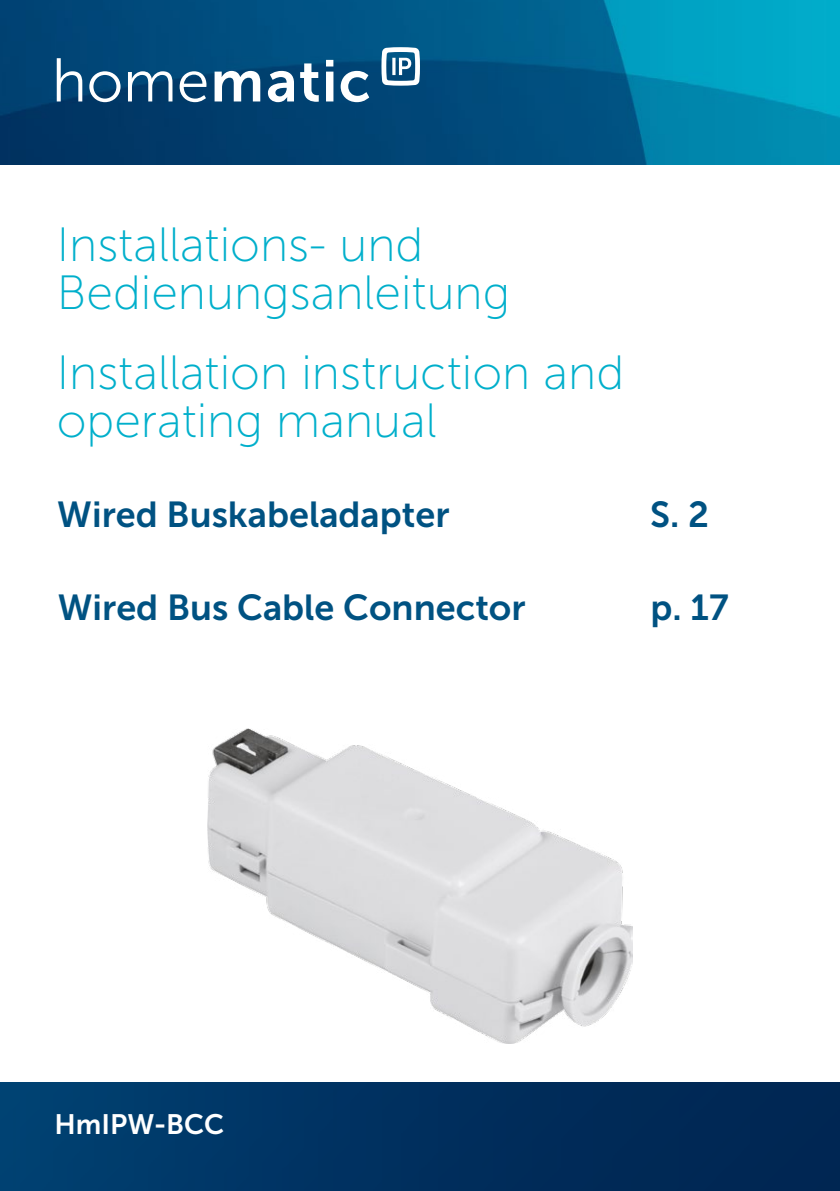
<style>
.page{position:relative;width:840px;height:1191px;background:#fff}
.page>*{position:absolute;margin:0;border:0;box-sizing:border-box;transform-origin:0 0}
.t1{font:48px/48px "Museo Sans 100";color:#00afcb}
.t2{font:36px "Museo Sans 700";color:#005282}
.t3{font:28px "Museo Sans 700";color:#fff}
</style>
<div class="page">
<img style="left:0;top:1082px;width:839px;height:109px">
<img style="left:0;top:0;width:839px;height:164px">
<svg style="left:57px;top:58px;width:312px;height:44px"></svg>
<svg style="left:381px;top:47px;width:39px;height:39px"></svg>
<img style="left:207px;top:728px;width:425px;height:315px">
<p class="t1" style="left:57px;top:221px;width:455px">Installations- und<br>Bedienungsanleitung</p>
<p class="t1" style="left:57px;top:349px;width:568px">Installation instruction and operating manual</p>
<p class="t2" style="left:57px;top:494px;width:393px">Wired Buskabeladapter</p>
<p class="t2" style="left:649px;top:494px;width:60px">S. 2</p>
<p class="t2" style="left:58px;top:587px;width:469px">Wired Bus Cable Connector</p>
<p class="t2" style="left:650px;top:587px;width:80px">p. 17</p>
<p class="t3" style="left:54px;top:1109px;width:171px">HmIPW-BCC</p>
</div>
